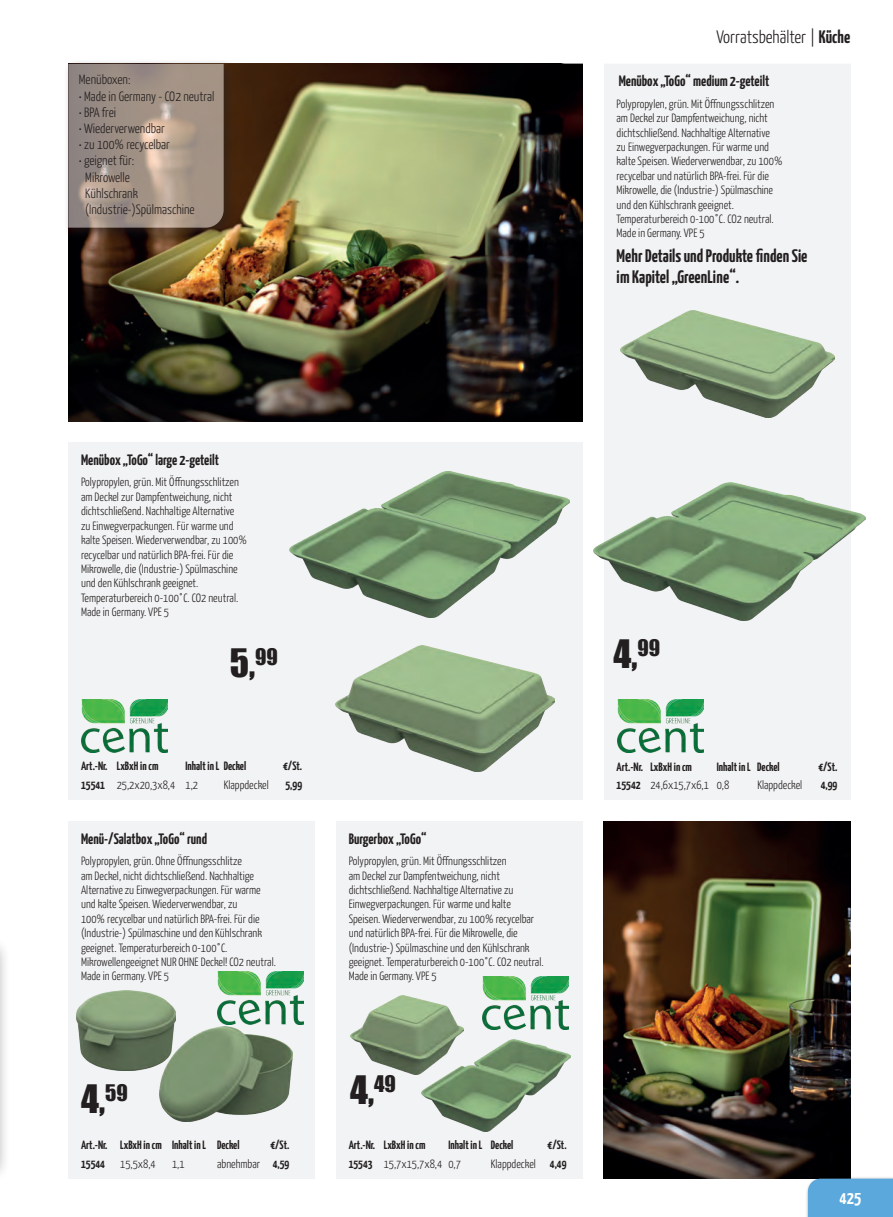
<style>
.page{position:relative;width:893px;height:1217px;background:#fff}
.page>*{position:absolute;margin:0;border:0;box-sizing:border-box;transform-origin:0 0}
.Preisklinker{font:36px "Impact";color:#231f20}
.t1{font:700 18px/21.6px "Yanone Kaffeesatz";color:#231f20}
.t2{font:300 18px "Yanone Kaffeesatz";color:#231f20}
.t3{font:700 18px "Yanone Kaffeesatz";color:#fff}
.t4{font:700 15px "Yanone Kaffeesatz";color:#231f20}
.t5{font:300 13.5px "Yanone Kaffeesatz";color:#231f20}
.Fließtext_ohne_Silbe{font:300 12px/14.4px "Yanone Kaffeesatz";color:#231f20}
.Tabelle_Kopf{font:700 12px "Yanone Kaffeesatz";color:#231f20}
.Tabelle_Körper{font:300 12px "Yanone Kaffeesatz";color:#231f20}
.Tabelle_Körper_Fett{font:700 12px "Yanone Kaffeesatz";color:#231f20}
.s1{font-weight:700}
</style>
<div class="page">
<div style="left:0;top:935px;width:10px;height:247px;background:#231f20;opacity:.5"></div>
<svg style="left:0;top:945px;width:1px;height:219px"></svg>
<div style="left:68px;top:442px;width:515px;height:357px;background:#f2f3f4"></div>
<img style="left:289px;top:471px;width:281px;height:146px">
<div style="left:604px;top:64px;width:246px;height:735px;background:#f2f3f4"></div>
<img style="left:594px;top:482px;width:272px;height:138px">
<img style="left:68px;top:64px;width:514px;height:357px">
<div style="left:336px;top:821px;width:247px;height:357px;background:#f2f3f4"></div>
<img style="left:350px;top:995px;width:113px;height:79px">
<img style="left:422px;top:1039px;width:149px;height:92px">
<img style="left:604px;top:821px;width:246px;height:356px">
<div style="left:68px;top:821px;width:247px;height:357px;background:#f2f3f4"></div>
<img style="left:160px;top:1026px;width:133px;height:95px">
<img style="left:620px;top:310px;width:214px;height:107px">
<img style="left:335px;top:645px;width:220px;height:126px">
<img style="left:77px;top:990px;width:99px;height:80px">
<svg style="left:67px;top:62px;width:170px;height:179px;background:#553e29"></svg>
<svg style="left:68px;top:64px;width:156px;height:164px;background:#a29287"></svg>
<img style="left:81px;top:699px;width:86px;height:53px">
<img style="left:618px;top:699px;width:86px;height:53px">
<img style="left:218px;top:971px;width:86px;height:53px">
<img style="left:482px;top:976px;width:86px;height:53px">
<div style="left:805px;top:1175px;width:88px;height:41px;background:#231f20;opacity:.75"></div>
<div style="left:808px;top:1178px;width:85px;height:39px;background:#5ba8dc"></div>
<p class="t5" style="left:79px;top:71px;width:53px">Menüboxen:</p>
<p class="t5" style="left:79px;top:88px;width:137px">• Made in Germany - CO2 neutral</p>
<p class="t5" style="left:79px;top:104px;width:39px">• BPA frei</p>
<p class="t5" style="left:79px;top:120px;width:87px">• Wiederverwendbar</p>
<p class="t5" style="left:79px;top:136px;width:92px">• zu 100% recycelbar</p>
<p class="t5" style="left:79px;top:152px;width:57px">• geignet für:</p>
<p class="t5" style="left:85px;top:169px;width:46px">Mikrowelle</p>
<p class="t5" style="left:85px;top:185px;width:54px">Kühlschrank</p>
<p class="t5" style="left:85px;top:201px;width:111px">(Industrie-)Spülmaschine</p>
<h2 class="t2" style="left:716px;top:25px;width:135px">Vorratsbehälter | <span class="s1">Küche</span></h2>
<p class="t4" style="left:619px;top:70px;width:152px">Menübox „ToGo“ medium 2-geteilt</p>
<p class="Fließtext_ohne_Silbe" style="left:617px;top:96px;width:167px">Polypropylen, grün. Mit Öffnungsschlitzen am Deckel zur Dampfentweichung, nicht dichtschließend. Nachhaltige Alternative<br>zu Einwegverpackungen. Für warme und kalte Speisen. Wiederverwendbar, zu 100% recycelbar und natürlich BPA-frei. Für die Mikrowelle, die (Industrie-) Spülmaschine und den Kühlschrank geeignet.<br>Temperaturbereich 0-100°C. CO2 neutral.<br>Made in Germany. VPE 5</p>
<p class="t1" style="left:617px;top:244px;width:192px">Mehr Details und Produkte finden Sie im Kapitel „GreenLine“.</p>
<p class="t4" style="left:81px;top:449px;width:139px">Menübox „ToGo“ large 2-geteilt</p>
<p class="Fließtext_ohne_Silbe" style="left:81px;top:474px;width:167px">Polypropylen, grün. Mit Öffnungsschlitzen am Deckel zur Dampfentweichung, nicht dichtschließend. Nachhaltige Alternative<br>zu Einwegverpackungen. Für warme und kalte Speisen. Wiederverwendbar, zu 100% recycelbar und natürlich BPA-frei. Für die Mikrowelle, die (Industrie-) Spülmaschine und den Kühlschrank geeignet.<br>Temperaturbereich 0-100°C. CO2 neutral.<br>Made in Germany. VPE 5</p>
<p class="Preisklinker" style="left:230px;top:634px;width:50px">5,<sup>99</sup></p>
<p class="Tabelle_Kopf" style="left:81px;top:757px;width:28px">Art.-Nr.</p>
<p class="Tabelle_Kopf" style="left:117px;top:757px;width:43px">LxBxH in cm</p>
<p class="Tabelle_Kopf" style="left:185px;top:757px;width:62px">Inhalt in L Deckel</p>
<p class="Tabelle_Kopf" style="left:283px;top:757px;width:21px">€/St.</p>
<p class="Tabelle_Körper_Fett" style="left:81px;top:776px;width:26px">15541</p>
<p class="Tabelle_Körper" style="left:117px;top:777px;width:60px">25,2x20,3x8,4</p>
<p class="Tabelle_Körper" style="left:185px;top:777px;width:14px">1,2</p>
<p class="Tabelle_Körper" style="left:224px;top:777px;width:46px">Klappdeckel</p>
<p class="Tabelle_Körper_Fett" style="left:285px;top:776px;width:18px">5,99</p>
<p class="t4" style="left:81px;top:827px;width:128px">Menü-/Salatbox „ToGo“ rund</p>
<p class="Fließtext_ohne_Silbe" style="left:81px;top:853px;width:196px">Polypropylen, grün. Ohne Öffnungsschlitze<br>am Deckel, nicht dichtschließend. Nachhaltige Alternative zu Einwegverpackungen. Für warme und kalte Speisen. Wiederverwendbar, zu<br>100% recycelbar und natürlich BPA-frei. Für die (Industrie-) Spülmaschine und den Kühlschrank geeignet. Temperaturbereich 0-100°C.<br>Mikrowellengeeignet NUR OHNE Deckel! CO2 neutral.<br>Made in Germany. VPE 5</p>
<p class="Preisklinker" style="left:81px;top:1070px;width:48px">4,<sup>59</sup></p>
<p class="Tabelle_Kopf" style="left:81px;top:1136px;width:28px">Art.-Nr.</p>
<p class="Tabelle_Kopf" style="left:120px;top:1136px;width:43px">LxBxH in cm</p>
<p class="Tabelle_Kopf" style="left:172px;top:1136px;width:36px">Inhalt in L</p>
<p class="Tabelle_Kopf" style="left:217px;top:1136px;width:24px">Deckel</p>
<p class="Tabelle_Kopf" style="left:270px;top:1136px;width:21px">€/St.</p>
<p class="Tabelle_Körper_Fett" style="left:81px;top:1155px;width:26px">15544</p>
<p class="Tabelle_Körper" style="left:120px;top:1156px;width:37px">15,5x8,4</p>
<p class="Tabelle_Körper" style="left:172px;top:1156px;width:14px">1,1</p>
<p class="Tabelle_Körper" style="left:217px;top:1156px;width:44px">abnehmbar</p>
<p class="Tabelle_Körper_Fett" style="left:273px;top:1155px;width:18px">4,59</p>
<p class="t4" style="left:349px;top:827px;width:79px">Burgerbox „ToGo“</p>
<p class="Fließtext_ohne_Silbe" style="left:349px;top:853px;width:196px">Polypropylen, grün. Mit Öffnungsschlitzen<br>am Deckel zur Dampfentweichung, nicht dichtschließend. Nachhaltige Alternative zu Einwegverpackungen. Für warme und kalte Speisen. Wiederverwendbar, zu 100% recycelbar und natürlich BPA-frei. Für die Mikrowelle, die (Industrie-) Spülmaschine und den Kühlschrank geeignet. Temperaturbereich 0-100°C. CO2 neutral.<br>Made in Germany. VPE 5</p>
<p class="Preisklinker" style="left:350px;top:1061px;width:47px">4,<sup>49</sup></p>
<p class="Tabelle_Kopf" style="left:349px;top:1136px;width:28px">Art.-Nr.</p>
<p class="Tabelle_Kopf" style="left:384px;top:1136px;width:43px">LxBxH in cm</p>
<p class="Tabelle_Kopf" style="left:448px;top:1136px;width:36px">Inhalt in L</p>
<p class="Tabelle_Kopf" style="left:491px;top:1136px;width:24px">Deckel</p>
<p class="Tabelle_Kopf" style="left:548px;top:1136px;width:21px">€/St.</p>
<p class="Tabelle_Körper_Fett" style="left:349px;top:1155px;width:26px">15543</p>
<p class="Tabelle_Körper" style="left:384px;top:1156px;width:60px">15,7x15,7x8,4</p>
<p class="Tabelle_Körper" style="left:448px;top:1156px;width:14px">0,7</p>
<p class="Tabelle_Körper" style="left:491px;top:1156px;width:46px">Klappdeckel</p>
<p class="Tabelle_Körper_Fett" style="left:550px;top:1155px;width:18px">4,49</p>
<p class="Preisklinker" style="left:613px;top:625px;width:48px">4,<sup>99</sup></p>
<p class="Tabelle_Kopf" style="left:617px;top:757px;width:28px">Art.-Nr.</p>
<p class="Tabelle_Kopf" style="left:650px;top:757px;width:43px">LxBxH in cm</p>
<p class="Tabelle_Kopf" style="left:717px;top:757px;width:36px">Inhalt in L</p>
<p class="Tabelle_Kopf" style="left:757px;top:757px;width:24px">Deckel</p>
<p class="Tabelle_Kopf" style="left:818px;top:757px;width:21px">€/St.</p>
<p class="Tabelle_Körper_Fett" style="left:617px;top:776px;width:26px">15542</p>
<p class="Tabelle_Körper" style="left:650px;top:777px;width:60px">24,6x15,7x6,1</p>
<p class="Tabelle_Körper" style="left:717px;top:777px;width:14px">0,8</p>
<p class="Tabelle_Körper" style="left:757px;top:777px;width:46px">Klappdeckel</p>
<p class="Tabelle_Körper_Fett" style="left:821px;top:776px;width:18px">4,99</p>
<h2 class="t3" style="left:840px;top:1185px;width:23px">425</h2>
</div>
